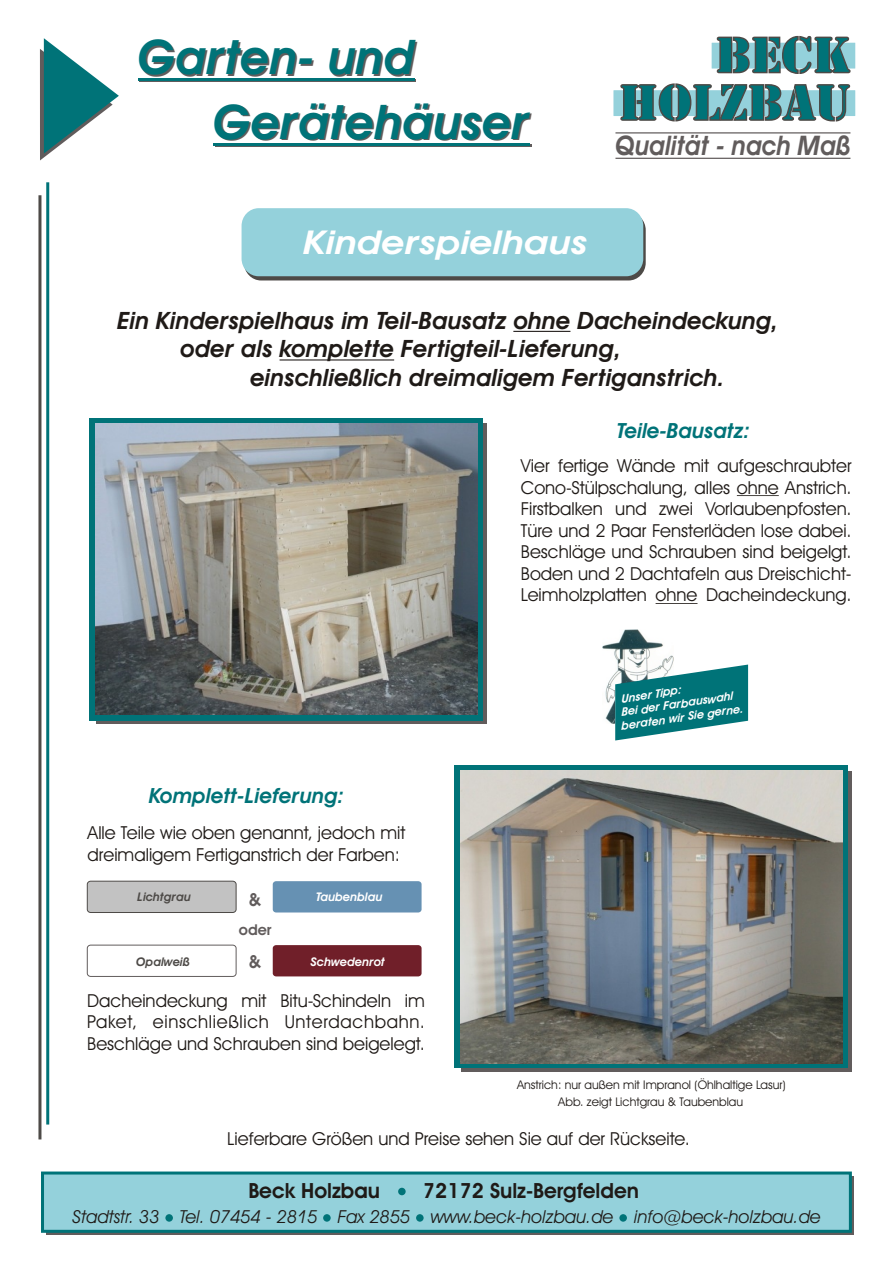
<style>
.page{position:relative;width:894px;height:1263px;background:#fff}
.page>*{position:absolute;margin:0;border:0;box-sizing:border-box;transform-origin:0 0}
.t1{font:52.8px/47.5px "Stencil";color:#007378;text-align:right}
.t2{font:italic 700 48px/64.8px "Avant Garde Bk BT";color:#007378}
.t3{font:italic 700 33px "Avant Garde Bk BT";color:#fff;scale:1.16 1}
.t4{font:italic 700 27.15px "Avant Garde Bk BT";color:#615c5c;scale:.91 1}
.t5{font:italic 700 24px "Avant Garde Bk BT";color:#1f1a17}
.t6{font:italic 700 21px "Avant Garde Bk BT";color:#007378}
.t7{font:700 21px "Avant Garde Bk BT";color:#1f1a17}
.t8{font:18px/21.6px "Avant Garde Bk BT";color:#1f1a17;text-align:justify}
.t9{font:italic 18px "Avant Garde Bk BT";color:#1f1a17}
.t10{font:700 18px "Avant Garde Bk BT";color:#615c5c}
.t11{font:700 15px "Avant Garde Bk BT";color:#615c5c}
.t12{font:12px "Avant Garde Bk BT";color:#1f1a17}
.t13{font:italic 700 12px "Avant Garde Bk BT";color:#fff}
.t14{font:italic 700 12px "Avant Garde Bk BT";color:#4d4a47}
.t15{font:italic 700 11.4px/13.8px "Avant Garde Bk BT";color:#fff}
</style>
<div class="page">
<div style="left:87px;top:881px;width:149px;height:32px;background:#c2c2c2;border:1px solid #4d4a47;border-radius:3px"></div>
<div style="left:96px;top:423px;width:391px;height:301px;background:linear-gradient(to right,#615c5c,#615c5c)"></div>
<div style="left:89px;top:418px;width:394px;height:302px;background:#007378"></div>
<hr style="left:215px;top:145px;width:316px;height:2px;background:#615c5c">
<hr style="left:139px;top:80px;width:277px;height:2px;background:#615c5c">
<div style="left:613px;top:90px;width:242px;height:26px;background:#94d1db"></div>
<div style="left:712px;top:43px;width:143px;height:26px;background:#94d1db"></div>
<hr style="left:615px;top:158px;width:235px;height:1px;background:#615c5c">
<hr style="left:615px;top:132px;width:235px;height:2px;background:#615c5c">
<hr style="left:138px;top:78px;width:277px;height:2px;background:#007378">
<hr style="left:213px;top:143px;width:316px;height:2px;background:#007378">
<svg style="left:40px;top:38px;width:79px;height:122px"></svg>
<hr style="left:46px;top:182px;width:3px;height:943px;background:#007378">
<hr style="left:38px;top:195px;width:3px;height:944px;background:#4d4a47">
<div style="left:41px;top:1172px;width:811px;height:61px;background:#94d1db;border:3px solid #007378"></div>
<div style="left:165px;top:1214px;width:8px;height:8px;background:#007378;border-radius:50%"></div>
<div style="left:323px;top:1214px;width:8px;height:8px;background:#007378;border-radius:50%"></div>
<div style="left:416px;top:1214px;width:8px;height:8px;background:#007378;border-radius:50%"></div>
<div style="left:619px;top:1214px;width:8px;height:8px;background:#007378;border-radius:50%"></div>
<div style="left:398px;top:1188px;width:8px;height:7px;background:#007378;border-radius:50%"></div>
<svg style="left:244px;top:212px;width:402px;height:68px;background:#535553"></svg>
<div style="left:242px;top:208px;width:401px;height:68px;background:#94d1db;border-radius:17px"></div>
<hr style="left:513px;top:331px;width:57px;height:1px;background:#1f1a17">
<hr style="left:280px;top:359px;width:114px;height:2px;background:#1f1a17">
<div style="left:461px;top:771px;width:391px;height:301px;background:#615c5c"></div>
<svg style="left:455px;top:766px;width:393px;height:302px;background:#197a7d"></svg>
<hr style="left:737px;top:495px;width:42px;height:1px;background:#1f1a17">
<hr style="left:656px;top:603px;width:42px;height:1px;background:#1f1a17">
<div style="left:273px;top:881px;width:149px;height:32px;background:#6691b3;border-radius:3px"></div>
<div style="left:87px;top:945px;width:149px;height:32px;background:#fff;border:1px solid #615c5c;border-radius:3px"></div>
<div style="left:273px;top:945px;width:149px;height:31px;background:#701f29;border-radius:3px"></div>
<img style="left:602px;top:630px;width:72px;height:93px">
<img style="left:461px;top:771px;width:382px;height:292px">
<img style="left:96px;top:423px;width:381px;height:291px">
<svg style="left:615px;top:665px;width:133px;height:76px"></svg>
<h2 class="t2" style="left:213px;top:29px;width:318px;text-indent:-76px">Garten- und<br>Gerätehäuser</h2>
<h1 class="t1" style="left:618px;top:31px;width:234px">BECK<br>HOLZBAU</h1>
<h3 class="t4" style="left:615px;top:135px;width:260px">Qualität - nach Maß</h3>
<h3 class="t3" style="left:304px;top:229px;width:246px">Kinderspielhaus</h3>
<h3 class="t5" style="left:117px;top:310px;width:662px">Ein Kinderspielhaus im Teil-Bausatz ohne Dacheindeckung,</h3>
<h3 class="t5" style="left:180px;top:339px;width:442px">oder als komplette Fertigteil-Lieferung,</h3>
<h3 class="t5" style="left:250px;top:368px;width:476px">einschließlich dreimaligem Fertiganstrich.</h3>
<p class="t6" style="left:617px;top:422px;width:134px">Teile-Bausatz:</p>
<p class="t8" style="left:521px;top:457px;width:332px">Vier fertige Wände mit aufgeschraubter Cono-Stülpschalung, alles ohne Anstrich.<br>Firstbalken und zwei Vorlaubenpfosten.<br>Türe und 2 Paar Fensterläden lose dabei.<br>Beschläge und Schrauben sind beigelgt.<br>Boden und 2 Dachtafeln aus Dreischicht-Leimholzplatten ohne Dacheindeckung.</p>
<p class="t6" style="left:149px;top:787px;width:196px">Komplett-Lieferung:</p>
<p class="t8" style="left:88px;top:824px;width:319px">Alle Teile wie oben genannt, jedoch mit dreimaligem Fertiganstrich der Farben:</p>
<p class="t14" style="left:137px;top:892px;width:55px">Lichtgrau</p>
<p class="t13" style="left:316px;top:892px;width:68px">Taubenblau</p>
<p class="t10" style="left:249px;top:893px;width:13px">&amp;</p>
<p class="t11" style="left:239px;top:924px;width:34px">oder</p>
<p class="t10" style="left:249px;top:954px;width:13px">&amp;</p>
<p class="t14" style="left:136px;top:957px;width:55px">Opalweiß</p>
<p class="t13" style="left:311px;top:957px;width:76px">Schwedenrot</p>
<p class="t8" style="left:87px;top:991px;width:339px">Dacheindeckung mit Bitu-Schindeln im Paket, einschließlich Unterdachbahn.<br>Beschläge und Schrauben sind beigelegt.</p>
<p class="t15" style="left:616px;top:693px;width:116px;text-indent:4px;rotate:-8deg">Un r ipp:<br>Bei der Farbauswahl berate wi ie</p>
<p class="t15" style="left:679px;top:711px;width:65px;rotate:-8deg">r S gerne.</p>
<p class="t12" style="left:517px;top:1080px;width:270px">Anstrich: nur außen mit Impranol (Öhlhaltige Lasur)</p>
<p class="t12" style="left:558px;top:1097px;width:186px">Abb. zeigt Lichtgrau &amp; Taubenblau</p>
<p class="t8" style="left:227px;top:1130px;width:464px">Lieferbare Größen und Preise sehen Sie auf der Rückseite.</p>
<p class="t7" style="left:249px;top:1182px;width:133px">Beck Holzbau</p>
<p class="t7" style="left:423px;top:1182px;width:218px">72172 Sulz-Bergfelden</p>
<p class="t9" style="left:72px;top:1210px;width:750px">Stadtstr. 33 Tel. 07454 - 2815 Fax 2855 www.beck-holzbau.de info@beck-holzbau.de</p>
</div>
